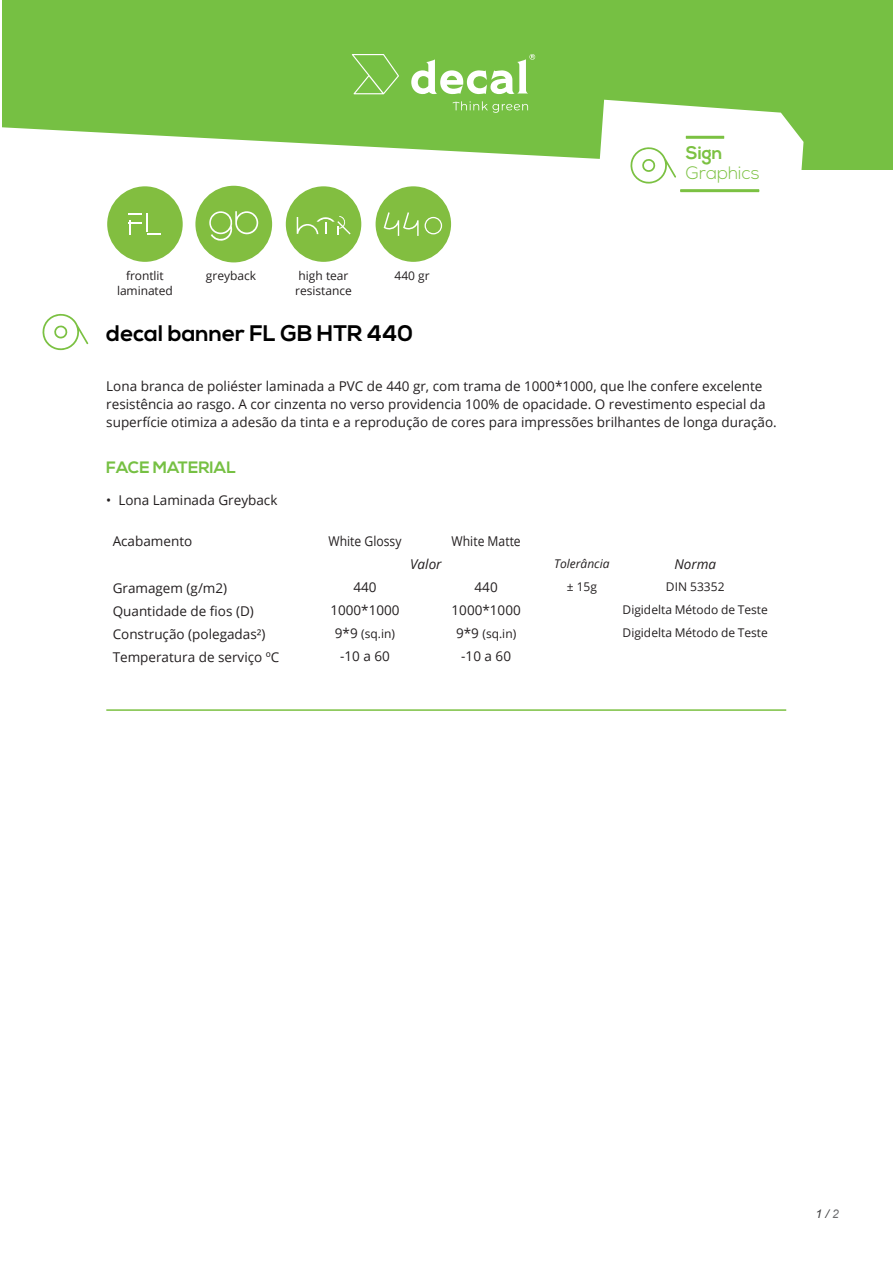
<style>
.page{position:relative;width:893px;height:1263px;background:#fff}
.page>*{position:absolute;margin:0;border:0;box-sizing:border-box;transform-origin:0 0}
.t1{font:700 22.5px "Nexa";color:#000}
.t2{font:300 18px "Nexa";color:#7cc142}
.t3{font:700 18px "Nexa";color:#7cc142}
.t4{font:700 16.5px "Nexa";color:#76c043}
.t5{font:13.5px/18px "Open Sans";color:#231f20}
.t6{font:13.5px "Open Sans";color:#231f20;scale:.9 1}
.t7{font:italic 13.5px "Open Sans";color:#231f20}
.t8{font:12px/15px "Open Sans";color:#231f20;text-align:center}
.t9{font:italic 12px "Open Sans";color:#231f20}
.t10{font:italic 12px "Arial";color:#3e3e3f}
.s1{font-size:13.5px}
.s2{color:#6c6d70}
</style>
<div class="page">
<div style="left:3px;top:0;width:889px;height:169px;background:#76c043"></div>
<svg style="left:602px;top:100px;width:201px;height:70px;fill:#fff"></svg>
<svg style="left:2px;top:127px;width:775px;height:70px;fill:#fff"></svg>
<svg style="left:686px;top:136px;width:38px;height:3px"></svg>
<svg style="left:630px;top:147px;width:129px;height:45px"></svg>
<svg style="left:452px;top:101px;width:76px;height:12px"></svg>
<svg style="left:352px;top:54px;width:47px;height:40px"></svg>
<svg style="left:411px;top:54px;width:124px;height:40px"></svg>
<hr style="left:106px;top:709px;width:680px;height:2px;background:#7bc142">
<svg style="left:42px;top:313px;width:46px;height:37px"></svg>
<div style="left:107px;top:186px;width:76px;height:76px;background:#82be40;border-radius:50%"></div>
<svg style="left:129px;top:213px;width:32px;height:22px"></svg>
<div style="left:376px;top:186px;width:75px;height:76px;background:#82be40;border-radius:50%"></div>
<svg style="left:425px;top:217px;width:17px;height:17px"></svg>
<svg style="left:384px;top:212px;width:35px;height:24px"></svg>
<div style="left:286px;top:186px;width:75px;height:76px;background:#82be40;border-radius:50%"></div>
<svg style="left:297px;top:216px;width:54px;height:18px"></svg>
<div style="left:195px;top:186px;width:77px;height:76px;background:#82be40;border-radius:50%"></div>
<svg style="left:209px;top:211px;width:49px;height:30px"></svg>
<p class="t8" style="left:117px;top:267px;width:57px">frontlit laminated</p>
<p class="t8" style="left:295px;top:267px;width:58px;text-align:left">high tear resistance</p>
<p class="t8" style="left:206px;top:267px;width:52px">greyback</p>
<p class="t8" style="left:394px;top:267px;width:37px">440 gr</p>
<h1 class="t1" style="left:106px;top:321px;width:308px">decal banner FL GB HTR 440</h1>
<h2 class="t3" style="left:686px;top:143px;width:38px">Sign</h2>
<h2 class="t2" style="left:686px;top:162px;width:75px">Graphics</h2>
<p class="t5" style="left:106px;top:376px;width:672px">Lona branca de poliéster laminada a PVC de 440 gr, com trama de 1000*1000, que lhe confere excelente resistência ao rasgo. A cor cinzenta no verso providencia 100% de opacidade. O revestimento especial da superfície otimiza a adesão da tinta e a reprodução de cores para impressões brilhantes de longa duração.</p>
<p class="t4" style="left:106px;top:458px;width:131px">FACE MATERIAL</p>
<p class="t5" style="left:106px;top:491px;width:173px">• Lona Laminada Greyback</p>
<p class="t5" style="left:113px;top:532px;width:81px">Acabamento</p>
<p class="t6" style="left:328px;top:532px;width:83px">White Glossy</p>
<p class="t6" style="left:452px;top:532px;width:78px">White Matte</p>
<p class="t7" style="left:410px;top:555px;width:33px">Valor</p>
<p class="t9" style="left:554px;top:555px;width:57px">Tolerância</p>
<p class="t7" style="left:674px;top:555px;width:43px">Norma</p>
<p class="t5" style="left:113px;top:578px;width:116px">Gramagem (g/m2)</p>
<p class="t5" style="left:353px;top:578px;width:25px">440</p>
<p class="t5" style="left:475px;top:578px;width:25px">440</p>
<p class="t8" style="left:567px;top:579px;width:32px">± 15g</p>
<p class="t8" style="left:666px;top:579px;width:60px">DIN 53352</p>
<p class="t5" style="left:113px;top:601px;width:143px">Quantidade de fios (D)</p>
<p class="t5" style="left:330px;top:601px;width:71px">1000*1000</p>
<p class="t5" style="left:452px;top:601px;width:71px">1000*1000</p>
<p class="t8" style="left:623px;top:602px;width:147px">Digidelta Método de Teste</p>
<p class="t5" style="left:113px;top:624px;width:154px">Construção (polegadas²)</p>
<p class="t8" style="left:335px;top:626px;width:62px"><span class="s1">9*9</span> (sq.in)</p>
<p class="t8" style="left:456px;top:626px;width:62px"><span class="s1">9*9</span> (sq.in)</p>
<p class="t8" style="left:623px;top:625px;width:147px">Digidelta Método de Teste</p>
<p class="t5" style="left:113px;top:648px;width:168px">Temperatura de serviço ºC</p>
<p class="t5" style="left:340px;top:647px;width:51px">-10 a 60</p>
<p class="t5" style="left:461px;top:647px;width:51px">-10 a 60</p>
<p class="t10" style="left:816px;top:1206px;width:25px">1 / <span class="s2">2</span></p>
</div>
